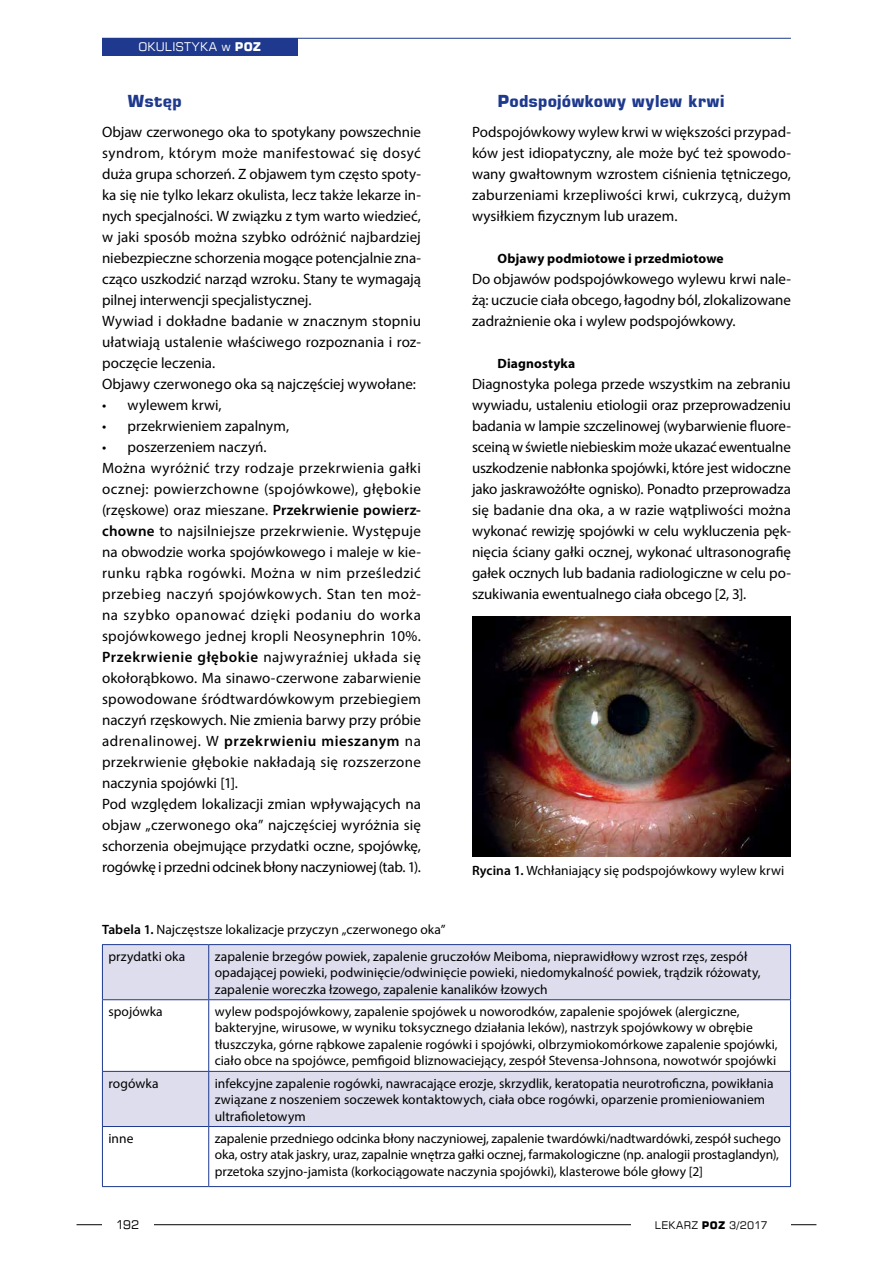
<style>
.page{position:relative;width:893px;height:1263px;background:#fff}
.page>*{position:absolute;margin:0;border:0;box-sizing:border-box;transform-origin:0 0}
.t1{font:700 16.5px "Square 721 EU";letter-spacing:.005em;color:#1e398d}
.t2{font:15px/21px "Myriad Pro";letter-spacing:.005em;color:#000;text-align:justify}
.t3{font:13.5px/16.5px "Myriad Pro";letter-spacing:.005em;color:#000}
.t4{font:700 13.5px "Myriad Pro";letter-spacing:.01em;color:#000}
.t5{font:12px "Square 721 EU";letter-spacing:.035em;color:#fff}
.t6{font:12px "Square 721 EU";color:#000}
.t7{font:10.5px "Square 721 EU";letter-spacing:.03em;color:#000}
.s1{font-weight:700}
.s2{font-weight:600}
</style>
<div class="page">
<hr style="left:102px;top:38px;width:689px;height:1px;background:#1e398d">
<hr style="left:77px;top:1224px;width:739px;height:1px;background:#000">
<div style="left:102px;top:1216px;width:51px;height:17px;background:#fff"></div>
<div style="left:631px;top:1216px;width:160px;height:17px;background:#fff"></div>
<div style="left:102px;top:38px;width:196px;height:17px;background:#1e398d"></div>
<svg style="left:103px;top:945px;width:687px;height:181px;fill:#dddded"></svg>
<hr style="left:208px;top:945px;width:1px;height:54px;background:#1e398d">
<hr style="left:208px;top:1000px;width:1px;height:71px;background:#1e398d">
<hr style="left:208px;top:1072px;width:1px;height:54px;background:#1e398d">
<hr style="left:208px;top:1127px;width:1px;height:59px;background:#1e398d">
<hr style="left:102px;top:1000px;width:1px;height:71px;background:#1e398d">
<hr style="left:790px;top:1000px;width:1px;height:71px;background:#1e398d">
<hr style="left:102px;top:1127px;width:1px;height:59px;background:#1e398d">
<hr style="left:790px;top:1127px;width:1px;height:59px;background:#1e398d">
<hr style="left:102px;top:1186px;width:107px;height:1px;background:#1e398d">
<hr style="left:209px;top:1186px;width:582px;height:1px;background:#1e398d">
<hr style="left:102px;top:944px;width:107px;height:1px;background:#1e398d">
<hr style="left:102px;top:945px;width:1px;height:54px;background:#1e398d">
<hr style="left:209px;top:944px;width:582px;height:1px;background:#1e398d">
<hr style="left:790px;top:945px;width:1px;height:54px;background:#1e398d">
<hr style="left:102px;top:999px;width:107px;height:1px;background:#1e398d">
<hr style="left:209px;top:999px;width:582px;height:1px;background:#1e398d">
<hr style="left:102px;top:1071px;width:107px;height:1px;background:#1e398d">
<hr style="left:102px;top:1072px;width:1px;height:54px;background:#1e398d">
<hr style="left:209px;top:1071px;width:582px;height:1px;background:#1e398d">
<hr style="left:790px;top:1072px;width:1px;height:54px;background:#1e398d">
<hr style="left:102px;top:1126px;width:107px;height:1px;background:#1e398d">
<hr style="left:209px;top:1126px;width:582px;height:1px;background:#1e398d">
<img style="left:472px;top:617px;width:319px;height:239px">
<p class="t5" style="left:138px;top:39px;width:124px">OKULISTYKA W <span class="s1">POZ</span></p>
<p class="t1" style="left:128px;top:90px;width:56px">Wstęp</p>
<p class="t2" style="left:102px;top:121px;width:320px;text-align:left">Objaw czerwonego oka to spotykany powszechnie syndrom, którym może manifestować się dosyć duża grupa schorzeń. Z objawem tym często spoty&shy;ka się nie tylko lekarz okulista, lecz także lekarze in&shy;nych specjalności. W związku z tym warto wiedzieć, w jaki sposób można szybko odróżnić najbardziej niebezpieczne schorzenia mogące potencjalnie zna&shy;cząco uszkodzić narząd wzroku. Stany te wymagają pilnej interwencji specjalistycznej.<br>Wywiad i dokładne badanie w znacznym stopniu ułatwiają ustalenie właściwego rozpoznania i roz&shy;poczęcie leczenia.<br>Objawy czerwonego oka są najczęściej wywołane:</p>
<p class="t2" style="left:102px;top:394px;width:121px">• wylewem krwi,</p>
<p class="t2" style="left:102px;top:415px;width:189px">• przekrwieniem zapalnym,</p>
<p class="t2" style="left:102px;top:436px;width:320px;text-align:left">• poszerzeniem naczyń.<br>Można wyróżnić trzy rodzaje przekrwienia gałki ocznej: powierzchowne (spojówkowe), głębokie (rzęskowe) oraz mieszane. <span class="s2">Przekrwienie powierz&shy;chowne</span> to najsilniejsze przekrwienie. Występuje na obwodzie worka spojówkowego i maleje w kie&shy;runku rąbka rogówki. Można w nim prześledzić przebieg naczyń spojówkowych. Stan ten moż&shy;na szybko opanować dzięki podaniu do worka spojówkowego jednej kropli Neosynephrin 10%.<br><span class="s2">Przekrwienie głębokie</span> najwyraźniej układa się okołorąbkowo. Ma sinawo-czerwone zabarwienie spowodowane śródtwardówkowym przebiegiem naczyń rzęskowych. Nie zmienia barwy przy próbie adrenalinowej. W <span class="s2">przekrwieniu mieszanym</span> na przekrwienie głębokie nakładają się rozszerzone naczynia spojówki [1].<br>Pod względem lokalizacji zmian wpływających na objaw „czerwonego oka” najczęściej wyróżnia się schorzenia obejmujące przydatki oczne, spojówkę, rogówkę i przedni odcinek błony naczyniowej (tab. 1).</p>
<p class="t1" style="left:497px;top:90px;width:229px">Podspojówkowy wylew krwi</p>
<p class="t2" style="left:472px;top:121px;width:320px">Podspojówkowy wylew krwi w większości przypad&shy;ków jest idiopatyczny, ale może być też spowodo&shy;wany gwałtownym wzrostem ciśnienia tętniczego, zaburzeniami krzepliwości krwi, cukrzycą, dużym wysiłkiem fizycznym lub urazem.</p>
<p class="t4" style="left:497px;top:249px;width:228px">Objawy podmiotowe i przedmiotowe</p>
<p class="t2" style="left:472px;top:268px;width:320px">Do objawów podspojówkowego wylewu krwi nale&shy;żą: uczucie ciała obcego, łagodny ból, zlokalizowane zadrażnienie oka i wylew podspojówkowy.</p>
<p class="t4" style="left:497px;top:354px;width:79px">Diagnostyka</p>
<p class="t2" style="left:472px;top:373px;width:320px">Diagnostyka polega przede wszystkim na zebraniu wywiadu, ustaleniu etiologii oraz przeprowadzeniu badania w lampie szczelinowej (wybarwienie fluore&shy;sceiną w świetle niebieskim może ukazać ewentualne uszkodzenie nabłonka spojówki, które jest widoczne jako jaskrawożółte ognisko). Ponadto przeprowadza się badanie dna oka, a w razie wątpliwości można wykonać rewizję spojówki w celu wykluczenia pęk&shy;nięcia ściany gałki ocznej, wykonać ultrasonografię gałek ocznych lub badania radiologiczne w celu po&shy;szukiwania ewentualnego ciała obcego [2, 3].</p>
<p class="t3" style="left:472px;top:862px;width:314px"><span class="s2">Rycina 1.</span> Wchłaniający się podspojówkowy wylew krwi</p>
<p class="t3" style="left:108px;top:916px;width:339px;line-height:26.7px;text-indent:-6px"><span class="s2">Tabela 1.</span> Najczęstsze lokalizacje przyczyn „czerwonego oka” przydatki oka</p>
<p class="t3" style="left:215px;top:948px;width:547px">zapalenie brzegów powiek, zapalenie gruczołów Meiboma, nieprawidłowy wzrost rzęs, zespół opadającej powieki, podwinięcie/odwinięcie powieki, niedomykalność powiek, trądzik różowaty, zapalenie woreczka łzowego, zapalenie kanalików łzowych</p>
<p class="t3" style="left:108px;top:1003px;width:56px">spojówka</p>
<p class="t3" style="left:215px;top:1003px;width:564px">wylew podspojówkowy, zapalenie spojówek u noworodków, zapalenie spojówek (alergiczne, bakteryjne, wirusowe, w wyniku toksycznego działania leków), nastrzyk spojówkowy w obrębie tłuszczyka, górne rąbkowe zapalenie rogówki i spojówki, olbrzymiokomórkowe zapalenie spojówki, ciało obce na spojówce, pemfigoid bliznowaciejący, zespół Stevensa-Johnsona, nowotwór spojówki</p>
<p class="t3" style="left:108px;top:1074px;width:52px">rogówka</p>
<p class="t3" style="left:215px;top:1074px;width:560px">infekcyjne zapalenie rogówki, nawracające erozje, skrzydlik, keratopatia neurotroficzna, powikłania związane z noszeniem soczewek kontaktowych, ciała obce rogówki, oparzenie promieniowaniem ultrafioletowym</p>
<p class="t3" style="left:108px;top:1129px;width:27px">inne</p>
<p class="t3" style="left:215px;top:1129px;width:568px">zapalenie przedniego odcinka błony naczyniowej, zapalenie twardówki/nadtwardówki, zespół suchego oka, ostry atak jaskry, uraz, zapalnie wnętrza gałki ocznej, farmakologiczne (np. analogii prostaglandyn), przetoka szyjno-jamista (korkociągowate naczynia spojówki), klasterowe bóle głowy [2]</p>
<p class="t6" style="left:116px;top:1217px;width:25px">192</p>
<p class="t7" style="left:655px;top:1218px;width:115px">LEKARZ <span class="s1">POZ</span> 3/2017</p>
</div>
